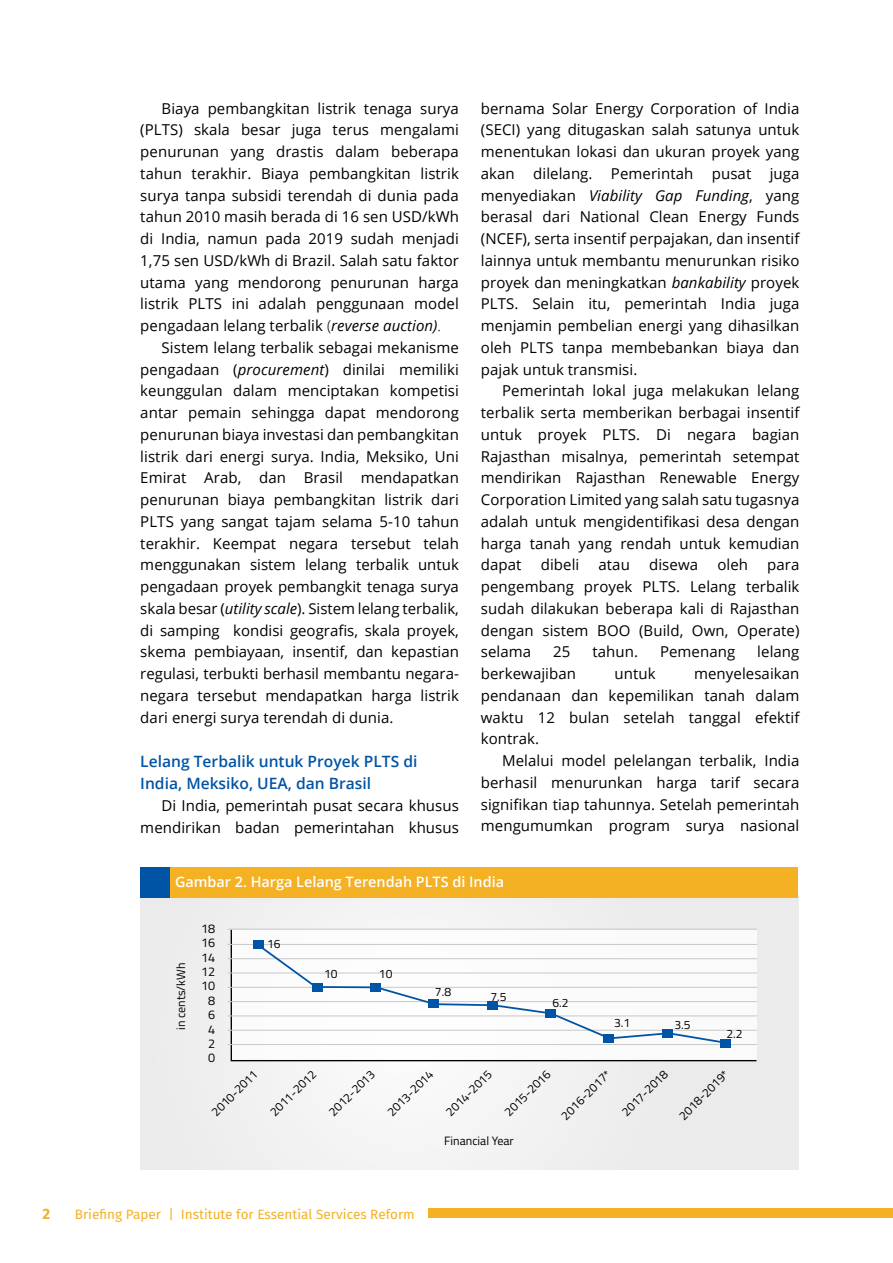
<style>
.page{position:relative;width:893px;height:1263px;background:#fff}
.page>*{position:absolute;margin:0;border:0;box-sizing:border-box;transform-origin:0 0}
.t1{font:600 15.6px/22.5px "Open Sans";color:#0054a6}
.t2{font:15px/21.8px "Open Sans";letter-spacing:.005em;color:#000;text-align:justify}
.t3{font:700 15px "Fira Sans";color:#f4b123}
.t4{font:600 14.4px "Open Sans";color:#fff}
.t5{font:13.5px "Fira Sans";color:#f4b123}
.t6{font:12.6px/14.4px "Titillium Web";color:#000;text-align:center}
.t7{font:12.15px "Titillium Web";color:#000}
.s1{font-weight:300}
.s2{font-style:italic}
</style>
<div class="page">
<div style="left:428px;top:1208px;width:465px;height:10px;background:#f4b123"></div>
<div style="left:140px;top:896px;width:658px;height:273px;background:#efefee"></div>
<div style="left:140px;top:867px;width:49px;height:30px;background:#0054a6"></div>
<div style="left:171px;top:867px;width:627px;height:30px;background:#f4b123"></div>
<svg style="left:230px;top:928px;width:527px;height:134px"></svg>
<hr style="left:228px;top:929px;width:529px;height:1px;background:#c7c8ca">
<hr style="left:228px;top:944px;width:529px;height:1px;background:#c7c8ca">
<hr style="left:228px;top:958px;width:529px;height:1px;background:#c7c8ca">
<hr style="left:228px;top:972px;width:529px;height:1px;background:#c7c8ca">
<hr style="left:228px;top:987px;width:529px;height:1px;background:#c7c8ca">
<hr style="left:228px;top:1001px;width:529px;height:1px;background:#c7c8ca">
<hr style="left:228px;top:1015px;width:529px;height:1px;background:#c7c8ca">
<hr style="left:228px;top:1030px;width:529px;height:1px;background:#c7c8ca">
<hr style="left:228px;top:1044px;width:529px;height:1px;background:#c7c8ca">
<div style="left:253px;top:940px;width:11px;height:8px;background:#0054a6"></div>
<div style="left:720px;top:1039px;width:11px;height:8px;background:#0054a6"></div>
<svg style="left:256px;top:942px;width:473px;height:102px"></svg>
<p class="t2" style="left:140px;top:97px;width:320px;text-indent:21px">Biaya pembangkitan listrik tenaga surya (PLTS) skala besar juga terus mengalami penurunan yang drastis dalam beberapa tahun terakhir. Biaya pembangkitan listrik surya tanpa subsidi terendah di dunia pada tahun 2010 masih berada di 16 sen USD/kWh di India, namun pada 2019 sudah menjadi 1,75 sen USD/kWh di Brazil. Salah satu faktor utama yang mendorong penurunan harga listrik PLTS ini adalah penggunaan model pengadaan lelang terbalik <span class="s1">(</span><span class="s2">reverse auction)</span><span class="s1">.</span></p>
<p class="t2" style="left:140px;top:336px;width:320px;text-indent:21px">Sistem lelang terbalik sebagai mekanisme pengadaan (<span class="s2">procurement</span>) dinilai memiliki keunggulan dalam menciptakan kompetisi antar pemain sehingga dapat mendorong penurunan biaya investasi dan pembangkitan listrik dari energi surya. India, Meksiko, Uni Emirat Arab, dan Brasil mendapatkan penurunan biaya pembangkitan listrik dari PLTS yang sangat tajam selama 5-10 tahun terakhir. Keempat negara tersebut telah menggunakan sistem lelang terbalik untuk pengadaan proyek pembangkit tenaga surya skala besar (<span class="s2">utility scale</span>). Sistem lelang terbalik, di samping kondisi geografis, skala proyek, skema pembiayaan, insentif, dan kepastian regulasi, terbukti berhasil membantu negara&shy;negara tersebut mendapatkan harga listrik dari energi surya terendah di dunia.</p>
<p class="t1" style="left:140px;top:750px;width:279px">Lelang Terbalik untuk Proyek PLTS di<br>India, Meksiko, UEA, dan Brasil</p>
<p class="t2" style="left:140px;top:794px;width:320px;text-align:right">Di India, pemerintah pusat secara khusus mendirikan badan pemerintahan khusus</p>
<p class="t2" style="left:481px;top:97px;width:320px">bernama Solar Energy Corporation of India (SECI) yang ditugaskan salah satunya untuk menentukan lokasi dan ukuran proyek yang akan dilelang. Pemerintah pusat juga menyediakan <span class="s2">Viability Gap Funding</span>, yang berasal dari National Clean Energy Funds (NCEF), serta insentif perpajakan, dan insentif lainnya untuk membantu menurunkan risiko proyek dan meningkatkan <span class="s2">bankability</span> proyek PLTS. Selain itu, pemerintah India juga menjamin pembelian energi yang dihasilkan oleh PLTS tanpa membebankan biaya dan pajak untuk transmisi.</p>
<p class="t2" style="left:481px;top:380px;width:320px;text-indent:21px">Pemerintah lokal juga melakukan lelang terbalik serta memberikan berbagai insentif untuk proyek PLTS. Di negara bagian Rajasthan misalnya, pemerintah setempat mendirikan Rajasthan Renewable Energy Corporation Limited yang salah satu tugasnya adalah untuk mengidentifikasi desa dengan harga tanah yang rendah untuk kemudian dapat</p>
<p class="t2" style="left:541px;top:554px;width:40px">dibeli</p>
<p class="t2" style="left:598px;top:554px;width:33px">atau</p>
<p class="t2" style="left:649px;top:554px;width:50px">disewa</p>
<p class="t2" style="left:717px;top:554px;width:32px">oleh</p>
<p class="t2" style="left:481px;top:554px;width:320px;text-indent:286px">para pengembang proyek PLTS. Lelang terbalik sudah dilakukan beberapa kali di Rajasthan dengan sistem BOO (Build, Own, Operate) selama</p>
<p class="t2" style="left:553px;top:641px;width:19px">25</p>
<p class="t2" style="left:592px;top:641px;width:47px">tahun.</p>
<p class="t2" style="left:660px;top:641px;width:77px">Pemenang</p>
<p class="t2" style="left:757px;top:641px;width:44px">lelang</p>
<p class="t2" style="left:481px;top:662px;width:97px">berkewajiban</p>
<p class="t2" style="left:614px;top:662px;width:43px">untuk</p>
<p class="t2" style="left:481px;top:662px;width:320px;text-indent:213px">menyelesaikan pendanaan dan kepemilikan tanah dalam waktu 12 bulan setelah tanggal efektif kontrak.</p>
<p class="t2" style="left:481px;top:749px;width:320px;text-indent:21px">Melalui model pelelangan terbalik, India berhasil menurunkan harga tarif secara signifikan tiap tahunnya. Setelah pemerintah mengumumkan program surya nasional</p>
<p class="t4" style="left:175px;top:872px;width:330px">Gambar 2. Harga Lelang Terendah PLTS di India</p>
<p class="t6" style="left:201px;top:920px;width:16px">18<br>16<br>14<br>12<br>10<br>8<br>6<br>4<br>2<br>0</p>
<p class="t7" style="left:267px;top:935px;width:15px">16</p>
<p class="t7" style="left:172px;top:1030px;width:69px;rotate:-90deg">in cents/kWh</p>
<p class="t7" style="left:324px;top:965px;width:15px">10</p>
<p class="t7" style="left:379px;top:965px;width:15px">10</p>
<p class="t7" style="left:435px;top:983px;width:18px">7.8</p>
<p class="t7" style="left:490px;top:988px;width:18px">7.5</p>
<p class="t7" style="left:552px;top:994px;width:18px">6.2</p>
<p class="t7" style="left:614px;top:1014px;width:18px">3.1</p>
<p class="t7" style="left:674px;top:1015px;width:18px">3.5</p>
<p class="t7" style="left:726px;top:1025px;width:18px">2.2</p>
<p class="t7" style="left:207px;top:1108px;width:61px;rotate:-45deg">2010-2011</p>
<p class="t7" style="left:266px;top:1108px;width:61px;rotate:-45deg">2011-2012</p>
<p class="t7" style="left:324px;top:1108px;width:61px;rotate:-45deg">2012-2013</p>
<p class="t7" style="left:383px;top:1108px;width:61px;rotate:-45deg">2013-2014</p>
<p class="t7" style="left:442px;top:1108px;width:61px;rotate:-45deg">2014-2015</p>
<p class="t7" style="left:500px;top:1108px;width:61px;rotate:-45deg">2015-2016</p>
<p class="t7" style="left:557px;top:1111px;width:66px;rotate:-45deg">2016-2017*</p>
<p class="t7" style="left:617px;top:1108px;width:61px;rotate:-45deg">2017-2018</p>
<p class="t7" style="left:675px;top:1111px;width:66px;rotate:-45deg">2018-2019*</p>
<p class="t7" style="left:444px;top:1132px;width:71px">Financial Year</p>
<p class="t3" style="left:43px;top:1201px;width:9px">2</p>
<p class="t5" style="left:75px;top:1204px;width:341px">Briefing Paper | Institute for Essential Services Reform</p>
</div>
